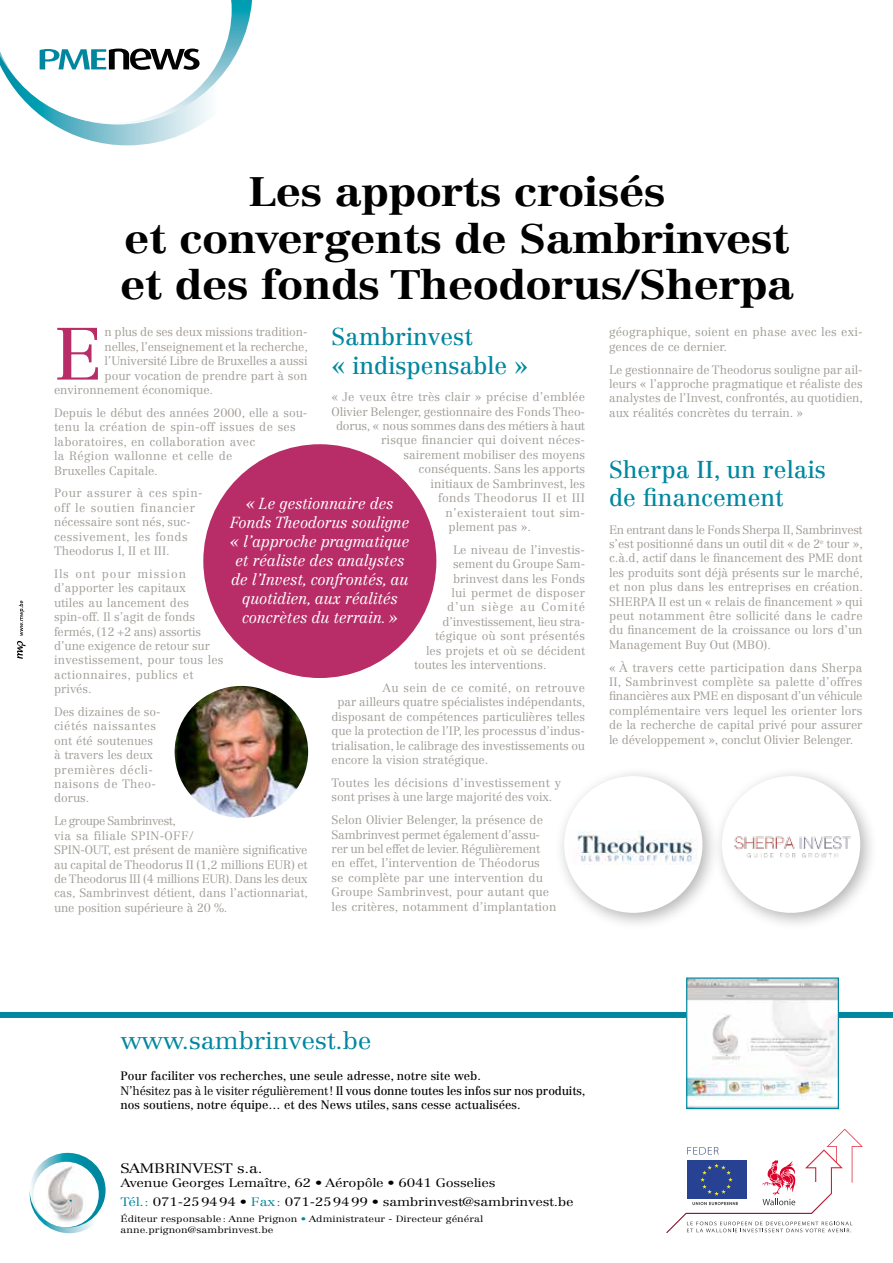
<style>
.page{position:relative;width:893px;height:1263px;background:#fff}
.page>*{position:absolute;margin:0;border:0;box-sizing:border-box;transform-origin:0 0}
.t1{font:72.6px "Centennial LT Std";color:#b82c67}
.t2{font:700 40.5px/46.5px "Centennial LT Std";letter-spacing:-.015em;color:#000;text-align:center;scale:1.13 1}
.t3{font:24px/28.8px "Centennial LT Std";color:#00879f}
.t4{font:300 24px "Centennial LT Std";letter-spacing:-.015em;color:#00879f;scale:1.1 1}
.t5{font:italic 300 15.75px/18.9px "Centennial LT Std";letter-spacing:-.015em;color:#fff;text-align:center}
.t6{font:300 13.5px "Centennial LT Std";letter-spacing:-.015em;color:#000;scale:1.2 1}
.t7{font:300 12px/14.4px "Centennial LT Std";color:#a19c97}
.t8{font:12px/14.4px "Centennial LT Std";color:#000}
.t9{font:300 12px/18.6px "Centennial LT Std";letter-spacing:-.015em;color:#000;scale:1.2 1}
.t10{font:300 12px/14.4px "Centennial LT Std";letter-spacing:.035em;color:#a19c97}
.t11{font:300 12px "Centennial LT Std";letter-spacing:.025em;color:#a19c97}
.t12{font:300 12px "Centennial LT Std";letter-spacing:-.02em;color:#a19c97}
.t13{font:300 12px "Centennial LT Std";letter-spacing:.03em;color:#a19c97}
.t14{font:300 12px "Centennial LT Std";letter-spacing:.02em;color:#a19c97}
.t15{font:300 12px "Centennial LT Std";letter-spacing:.08em;color:#a19c97}
.t16{font:300 9px/10.8px "Centennial LT Std";color:#000;scale:1.2 1}
.s1{font-weight:300}
.s2{color:#00879f}
</style>
<div class="page">
<div style="left:203px;top:444px;width:233px;height:234px;background:#b82c67;border-radius:50%"></div>
<svg style="left:30px;top:1153px;width:76px;height:80px"></svg>
<svg style="left:0;top:0;width:252px;height:145px"></svg>
<svg style="left:666px;top:1129px;width:197px;height:104px"></svg>
<svg style="left:17px;top:600px;width:8px;height:59px"></svg>
<div style="left:0;top:1012px;width:893px;height:6px;background:#00879f"></div>
<img style="left:688px;top:979px;width:149px;height:128px">
<div style="left:686px;top:977px;width:153px;height:132px;border:1px solid #00879f"></div>
<div style="left:712px;top:766px;width:167px;height:165px;background:#000;opacity:.3"></div>
<div style="left:722px;top:776px;width:138px;height:137px;background:#fff;border-radius:50%"></div>
<img style="left:734px;top:836px;width:117px;height:22px">
<div style="left:555px;top:766px;width:166px;height:165px;background:#000;opacity:.3"></div>
<div style="left:564px;top:776px;width:138px;height:137px;background:#fff;border-radius:50%"></div>
<img style="left:577px;top:831px;width:121px;height:34px">
<img style="left:175px;top:686px;width:133px;height:132px">
<h2 class="t2" style="left:120px;top:169px;width:598px">Les apports croisés<br>et convergents de Sambrinvest et des fonds Theodorus/Sherpa</h2>
<h1 class="t1" style="left:54px;top:311px;width:50px">E</h1>
<p class="t7" style="left:105px;top:325px;width:204px">n plus de ses deux missions tradition-</p>
<h3 class="t3" style="left:332px;top:323px;width:198px">Sambrinvest<br>« indispensable »</h3>
<p class="t7" style="left:332px;top:390px;width:255px">« Je veux être très clair » précise d’emblée</p>
<p class="t7" style="left:332px;top:404px;width:255px">Olivier Belenger, gestionnaire des Fonds Theo-</p>
<p class="t12" style="left:336px;top:419px;width:250px">dorus, « nous sommes dans des métiers à haut</p>
<p class="t7" style="left:381px;top:433px;width:205px">risque financier qui doivent néces-</p>
<p class="t7" style="left:404px;top:447px;width:183px">sairement mobiliser des moyens</p>
<p class="t7" style="left:419px;top:462px;width:168px">conséquents. Sans les apports</p>
<p class="t7" style="left:431px;top:476px;width:156px">initiaux de Sambrinvest, les</p>
<p class="t11" style="left:438px;top:491px;width:148px">fonds Theodorus II et III</p>
<p class="t11" style="left:446px;top:505px;width:141px">n’existeraient tout sim-</p>
<p class="t7" style="left:448px;top:519px;width:84px">plement pas ».</p>
<p class="t7" style="left:453px;top:542px;width:133px">Le niveau de l’investis-</p>
<p class="t7" style="left:453px;top:557px;width:134px">sement du Groupe Sam-</p>
<p class="t7" style="left:453px;top:571px;width:133px">brinvest dans les Fonds</p>
<p class="t11" style="left:452px;top:586px;width:135px">lui permet de disposer</p>
<p class="t15" style="left:447px;top:600px;width:139px">d’un siège au Comité</p>
<p class="t7" style="left:442px;top:614px;width:144px">d’investissement, lieu stra-</p>
<p class="t14" style="left:435px;top:629px;width:151px">tégique où sont présentés</p>
<p class="t7" style="left:426px;top:643px;width:161px">les projets et où se décident</p>
<p class="t7" style="left:414px;top:658px;width:134px">toutes les interventions.</p>
<p class="t13" style="left:382px;top:680px;width:204px">Au sein de ce comité, on retrouve</p>
<p class="t7" style="left:338px;top:695px;width:249px">par ailleurs quatre spécialistes indépendants,</p>
<p class="t7" style="left:332px;top:709px;width:255px">disposant de compétences particulières telles</p>
<p class="t7" style="left:332px;top:724px;width:255px">que la protection de l’IP, les processus d’indus-</p>
<p class="t7" style="left:332px;top:738px;width:255px">trialisation, le calibrage des investissements ou</p>
<p class="t7" style="left:332px;top:752px;width:158px">encore la vision stratégique.</p>
<p class="t7" style="left:332px;top:775px;width:231px">Toutes les décisions d’investissement y sont prises à une large majorité des voix.</p>
<p class="t7" style="left:332px;top:813px;width:226px">Selon Olivier Belenger, la présence de Sambrinvest permet également d’assu&shy;rer un bel effet de levier. Régulièrement en effet, l’intervention de Théodorus<br>se complète par une intervention du Groupe Sambrinvest, pour autant que les critères, notamment d’implantation</p>
<p class="t7" style="left:105px;top:339px;width:205px">nelles, l’enseignement et la recherche,</p>
<p class="t7" style="left:105px;top:354px;width:204px">l’Université Libre de Bruxelles a aussi</p>
<p class="t7" style="left:105px;top:368px;width:204px">pour vocation de prendre part à son</p>
<p class="t7" style="left:54px;top:383px;width:161px">environnement économique.</p>
<p class="t7" style="left:54px;top:405px;width:255px">Depuis le début des années 2000, elle a sou&shy;tenu la création de spin-off issues de ses laboratoires, en collaboration avec<br>la Région wallonne et celle de<br>Bruxelles Capitale.</p>
<p class="t10" style="left:54px;top:486px;width:150px">Pour assurer à ces spin&shy;off le soutien financier nécessaire sont nés, suc&shy;cessivement, les fonds<br>Theodorus I, II et III.</p>
<p class="t7" style="left:54px;top:566px;width:171px">Ils ont pour mission d’apporter les capitaux<br>utiles au lancement des spin-off. Il s’agit de fonds fermés, (12 +2 ans) assortis d’une exigence de retour sur investissement, pour tous les actionnaires, publics et privés.</p>
<p class="t7" style="left:54px;top:705px;width:108px">Des dizaines de so&shy;ciétés naissantes ont été soutenues à travers les deux premières décli&shy;naisons de Theo&shy;dorus.</p>
<p class="t7" style="left:54px;top:814px;width:256px">Le groupe Sambrinvest,<br>via sa filiale SPIN-OFF/<br>SPIN-OUT, est présent de manière significative au capital de Theodorus II (1,2 millions EUR) et de Theodorus III (4 millions EUR). Dans les deux cas, Sambrinvest détient, dans l’actionnariat, une position supérieure à 20 %.</p>
<h3 class="t5" style="left:230px;top:494px;width:181px">« Le gestionnaire des<br>Fonds Theodorus souligne « l’approche pragmatique et réaliste des analystes de l’Invest, confrontés, au quotidien, aux réalités concrètes du terrain. »</h3>
<p class="t7" style="left:609px;top:325px;width:255px">géographique, soient en phase avec les exi&shy;gences de ce dernier.</p>
<p class="t7" style="left:609px;top:362px;width:256px;text-align:justify">Le gestionnaire de Theodorus souligne par ail&shy;leurs « l’approche pragmatique et réaliste des analystes de l’Invest, confrontés, au quotidien, aux réalités concrètes du terrain. »</p>
<h3 class="t3" style="left:609px;top:455px;width:218px">Sherpa II, un relais de financement</h3>
<p class="t7" style="left:609px;top:522px;width:256px;text-align:justify">En entrant dans le Fonds Sherpa II, Sambrinvest s’est positionné dans un outil dit « de 2<sup>e</sup> tour », c.à.d, actif dans le financement des PME dont les produits sont déjà présents sur le marché, et non plus dans les entreprises en création.<br>SHERPA II est un « relais de financement » qui peut notamment être sollicité dans le cadre du financement de la croissance ou lors d’un Management Buy Out (MBO).</p>
<p class="t7" style="left:609px;top:660px;width:255px;text-align:justify">« À travers cette participation dans Sherpa II, Sambrinvest complète sa palette d’offres financières aux PME en disposant d’un véhicule complémentaire vers lequel les orienter lors de la recherche de capital privé pour assurer le développement », conclut Olivier Belenger.</p>
<h3 class="t4" style="left:120px;top:1026px;width:230px">www.sambrinvest.be</h3>
<p class="t8" style="left:120px;top:1069px;width:466px">Pour faciliter vos recherches, une seule adresse, notre site web.<br><span class="s1">N’hésitez pas à le visiter régulièrement!</span> Il vous donne toutes les infos sur nos produits, nos soutiens, notre équipe… et des News utiles, sans cesse actualisées.</p>
<p class="t6" style="left:120px;top:1160px;width:120px">SAMBRINVEST s.a.</p>
<p class="t9" style="left:120px;top:1173px;width:379px">Avenue Georges Lemaître, 62 • Aéropôle • 6041 Gosselies<br><span class="s2">Tél.:</span> 071-259494 • <span class="s2">Fax:</span> 071-259499 • sambrinvest@sambrinvest.be</p>
<p class="t16" style="left:120px;top:1214px;width:304px">Éditeur responsable: Anne Prignon <span class="s2">•</span> Administrateur - Directeur général anne.prignon@sambrinvest.be</p>
</div>
